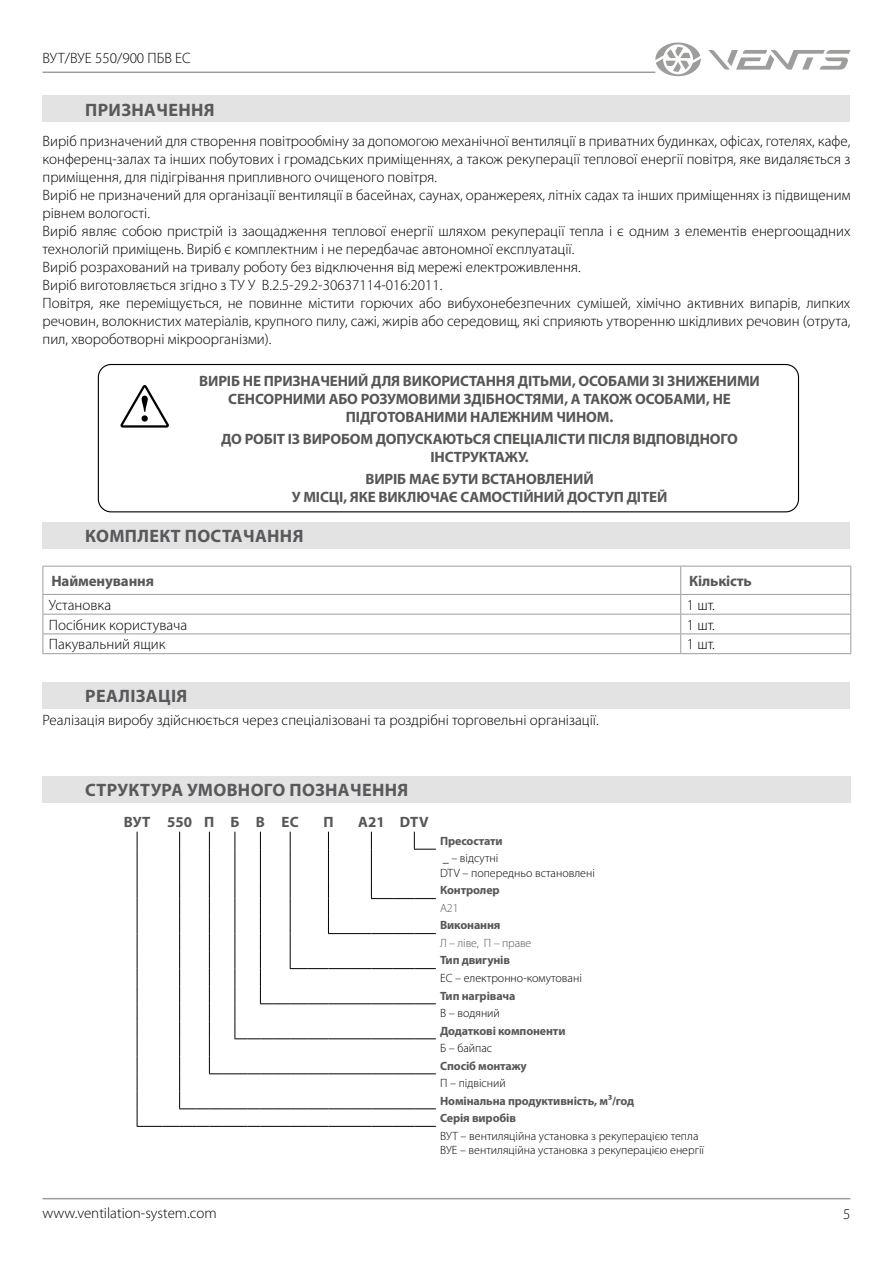
<style>
.page{position:relative;width:893px;height:1263px;background:#fff}
.page>*{position:absolute;margin:0;border:0;box-sizing:border-box;transform-origin:0 0}
.t1{font:700 18px "Myriad Pro";letter-spacing:.02em;color:#59595c}
.t2{font:300 15px/18px "Myriad Pro";color:#000}
.t3{font:700 15px/18px "Myriad Pro";letter-spacing:-.01em;color:#575756;text-align:center}
.t4{font:300 12px/14.4px "Myriad Pro";color:#000}
.t5{font:700 12px/17.5px "Myriad Pro";letter-spacing:-.01em;color:#575756}
.t6{font:300 12px "Myriad Pro";letter-spacing:-.01em;color:#575756}
</style>
<div class="page">
<hr style="left:43px;top:1198px;width:807px;height:1px;background:#9d9d9c">
<hr style="left:43px;top:72px;width:612px;height:1px;background:#9d9d9c">
<svg style="left:708px;top:50px;width:142px;height:20px"></svg>
<svg style="left:655px;top:43px;width:46px;height:33px"></svg>
<div style="left:43px;top:96px;width:807px;height:26px;background:#e3e3e3"></div>
<div style="left:98px;top:364px;width:701px;height:148px;border:1px solid #000;border-radius:13px"></div>
<svg style="left:120px;top:385px;width:49px;height:43px"></svg>
<hr style="left:43px;top:566px;width:638px;height:1px;background:#9d9d9c">
<hr style="left:681px;top:566px;width:170px;height:1px;background:#9d9d9c">
<hr style="left:43px;top:594px;width:638px;height:1px;background:#9d9d9c">
<hr style="left:681px;top:594px;width:170px;height:1px;background:#9d9d9c">
<hr style="left:43px;top:614px;width:638px;height:1px;background:#9d9d9c">
<hr style="left:681px;top:614px;width:170px;height:1px;background:#9d9d9c">
<hr style="left:43px;top:633px;width:638px;height:1px;background:#9d9d9c">
<svg style="left:43px;top:566px;width:1px;height:87px"></svg>
<hr style="left:681px;top:633px;width:170px;height:1px;background:#9d9d9c">
<svg style="left:680px;top:566px;width:1px;height:87px"></svg>
<svg style="left:850px;top:566px;width:1px;height:87px"></svg>
<hr style="left:43px;top:653px;width:638px;height:1px;background:#9d9d9c">
<hr style="left:681px;top:653px;width:170px;height:1px;background:#9d9d9c">
<svg style="left:290px;top:832px;width:1px;height:17px"></svg>
<hr style="left:290px;top:849px;width:1px;height:32px;background:#000">
<svg style="left:209px;top:832px;width:1px;height:17px"></svg>
<hr style="left:209px;top:849px;width:1px;height:32px;background:#000">
<svg style="left:179px;top:832px;width:1px;height:17px"></svg>
<hr style="left:179px;top:849px;width:1px;height:32px;background:#000">
<svg style="left:137px;top:832px;width:1px;height:17px"></svg>
<hr style="left:137px;top:849px;width:1px;height:32px;background:#000">
<svg style="left:260px;top:832px;width:1px;height:17px"></svg>
<hr style="left:260px;top:849px;width:1px;height:32px;background:#000">
<svg style="left:235px;top:832px;width:1px;height:17px"></svg>
<hr style="left:235px;top:849px;width:1px;height:32px;background:#000">
<svg style="left:328px;top:832px;width:1px;height:17px"></svg>
<hr style="left:328px;top:849px;width:1px;height:32px;background:#000">
<svg style="left:371px;top:832px;width:1px;height:17px"></svg>
<hr style="left:371px;top:849px;width:1px;height:32px;background:#000">
<svg style="left:137px;top:881px;width:299px;height:246px"></svg>
<svg style="left:414px;top:832px;width:22px;height:18px"></svg>
<div style="left:43px;top:522px;width:807px;height:26px;background:#e3e3e3"></div>
<div style="left:43px;top:776px;width:808px;height:27px;background:#e3e3e3"></div>
<div style="left:43px;top:682px;width:807px;height:27px;background:#e3e3e3"></div>
<p class="t2" style="left:43px;top:49px;width:150px">ВУТ/ВУЕ 550/900 ПБВ ЕС</p>
<p class="t1" style="left:85px;top:98px;width:131px">ПРИЗНАЧЕННЯ</p>
<p class="t2" style="left:43px;top:133px;width:809px">Виріб призначений для створення повітрообміну за допомогою механічної вентиляції в приватних будинках, офісах, готелях, кафе, конференц-залах та інших побутових і громадських приміщеннях, а також рекуперації теплової енергії повітря, яке видаляється з приміщення, для підігрівання припливного очищеного повітря.<br>Виріб не призначений для організації вентиляції в басейнах, саунах, оранжереях, літніх садах та інших приміщеннях із підвищеним рівнем вологості.<br>Виріб являє собою пристрій із заощадження теплової енергії шляхом рекуперації тепла і є одним з елементів енергоощадних технологій приміщень. Виріб є комплектним і не передбачає автономної експлуатації.<br>Виріб розрахований на тривалу роботу без відключення від мережі електроживлення.<br>Виріб виготовляється згідно з ТУ У В.2.5-29.2-30637114-016:2011.<br>Повітря, яке переміщується, не повинне містити горючих або вибухонебезпечних сумішей, хімічно активних випарів, липких речовин, волокнистих матеріалів, крупного пилу, сажі, жирів або середовищ, які сприяють утворенню шкідливих речовин (отрута, пил, хвороботворні мікроорганізми).</p>
<p class="t3" style="left:199px;top:371px;width:562px">ВИРІБ НЕ ПРИЗНАЧЕНИЙ ДЛЯ ВИКОРИСТАННЯ ДІТЬМИ, ОСОБАМИ ЗІ ЗНИЖЕНИМИ<br>СЕНСОРНИМИ АБО РОЗУМОВИМИ ЗДІБНОСТЯМИ, А ТАКОЖ ОСОБАМИ, НЕ<br>ПІДГОТОВАНИМИ НАЛЕЖНИМ ЧИНОМ.</p>
<p class="t3" style="left:221px;top:429px;width:518px">ДО РОБІТ ІЗ ВИРОБОМ ДОПУСКАЮТЬСЯ СПЕЦІАЛІСТИ ПІСЛЯ ВІДПОВІДНОГО<br>ІНСТРУКТАЖУ.</p>
<p class="t3" style="left:292px;top:469px;width:377px">ВИРІБ МАЄ БУТИ ВСТАНОВЛЕНИЙ<br>У МІСЦІ, ЯКЕ ВИКЛЮЧАЄ САМОСТІЙНИЙ ДОСТУП ДІТЕЙ</p>
<p class="t1" style="left:85px;top:524px;width:220px">КОМПЛЕКТ ПОСТАЧАННЯ</p>
<p class="t3" style="left:51px;top:571px;width:104px">Найменування</p>
<p class="t3" style="left:689px;top:571px;width:64px">Кількість</p>
<p class="t2" style="left:49px;top:596px;width:64px">Установка</p>
<p class="t2" style="left:687px;top:596px;width:30px">1 шт.</p>
<p class="t2" style="left:49px;top:616px;width:140px">Посібник користувача</p>
<p class="t2" style="left:687px;top:616px;width:30px">1 шт.</p>
<p class="t2" style="left:49px;top:636px;width:118px">Пакувальний ящик</p>
<p class="t2" style="left:687px;top:636px;width:30px">1 шт.</p>
<p class="t1" style="left:85px;top:685px;width:104px">РЕАЛІЗАЦІЯ</p>
<p class="t2" style="left:43px;top:711px;width:558px">Реалізація виробу здійснюється через спеціалізовані та роздрібні торговельні організації.</p>
<p class="t1" style="left:85px;top:778px;width:325px">СТРУКТУРА УМОВНОГО ПОЗНАЧЕННЯ</p>
<p class="t3" style="left:124px;top:813px;width:177px">ВУТ 550 П Б В ЕС</p>
<p class="t3" style="left:323px;top:813px;width:12px">П</p>
<p class="t3" style="left:358px;top:813px;width:72px">А21 DTV</p>
<p class="t5" style="left:440px;top:832px;width:64px">Пресостати</p>
<p class="t4" style="left:440px;top:851px;width:156px">_ – відсутні<br>DTV – попередньо встановлені</p>
<p class="t5" style="left:440px;top:881px;width:61px">Контролер</p>
<p class="t6" style="left:440px;top:901px;width:20px">А21</p>
<p class="t5" style="left:440px;top:916px;width:62px">Виконання</p>
<p class="t6" style="left:440px;top:936px;width:93px">Л – ліве, П – праве</p>
<p class="t5" style="left:440px;top:951px;width:72px">Тип двигунів</p>
<p class="t4" style="left:440px;top:971px;width:143px">ЕС – електронно-комутовані</p>
<p class="t5" style="left:440px;top:986px;width:77px">Тип нагрівача</p>
<p class="t4" style="left:440px;top:1006px;width:61px">В – водяний</p>
<p class="t5" style="left:440px;top:1021px;width:127px">Додаткові компоненти</p>
<p class="t4" style="left:440px;top:1041px;width:54px">Б – байпас</p>
<p class="t5" style="left:440px;top:1056px;width:88px">Спосіб монтажу</p>
<p class="t4" style="left:440px;top:1076px;width:67px">П – підвісний</p>
<p class="t5" style="left:440px;top:1091px;width:196px">Номінальна продуктивність, м³/год<br>Серія виробів</p>
<p class="t4" style="left:440px;top:1129px;width:265px">ВУТ – вентиляційна установка з рекуперацією тепла<br>ВУЕ – вентиляційна установка з рекуперацією енергії</p>
<p class="t2" style="left:43px;top:1204px;width:176px">www.ventilation-system.com</p>
<p class="t2" style="left:843px;top:1205px;width:9px">5</p>
</div>
